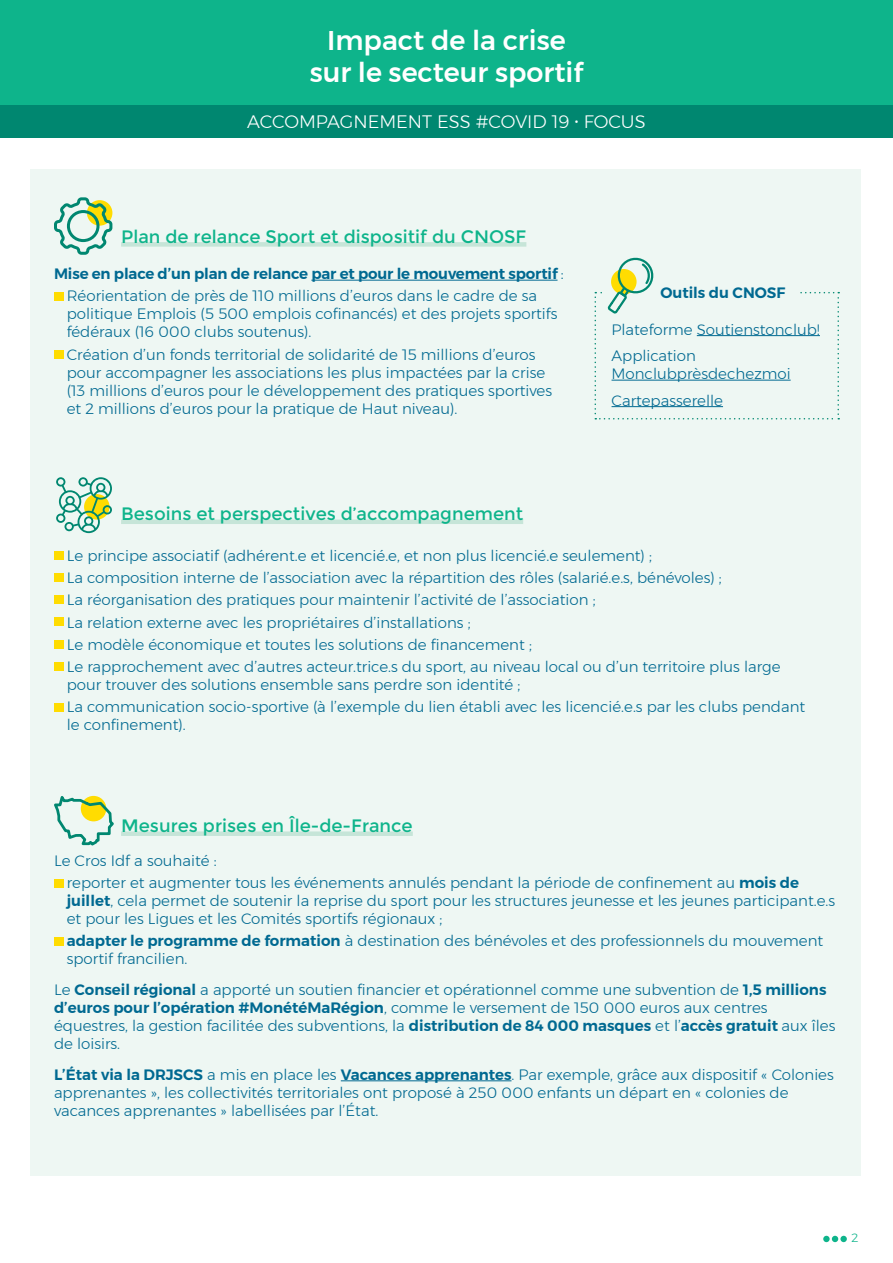
<style>
.page{position:relative;width:893px;height:1263px;background:#fff}
.page>*{position:absolute;margin:0;border:0;box-sizing:border-box;transform-origin:0 0}
.t1{font:500 27px/32.4px "Montserrat";color:#fff;text-align:center}
.t2{font:18px "Montserrat";color:#0eb48b}
.t3{font:300 18px "Montserrat";color:#fff}
.t4{font:300 15px/18px "Montserrat";color:#006991}
.t5{font:600 15px "Montserrat";letter-spacing:-.01em;color:#006991}
.t6{font:300 12px "Montserrat";color:#0eb48b}
.s1{font-weight:300}
.s2{font-weight:600}
</style>
<div class="page">
<div style="left:0;top:0;width:893px;height:105px;background:#0eb48b"></div>
<div style="left:0;top:105px;width:893px;height:33px;background:#008770"></div>
<div style="left:31px;top:169px;width:830px;height:1006px;background:#eef7f3"></div>
<div style="left:121px;top:242px;width:405px;height:5px;background:#c6e5d8"></div>
<div style="left:121px;top:519px;width:402px;height:5px;background:#c6e5d8"></div>
<div style="left:121px;top:831px;width:292px;height:5px;background:#c6e5d8"></div>
<hr style="left:311px;top:280px;width:246px;height:1px;background:#006991">
<div style="left:54px;top:292px;width:10px;height:9px;background:#ffdc01"></div>
<div style="left:54px;top:350px;width:10px;height:9px;background:#ffdc01"></div>
<hr style="left:341px;top:1080px;width:170px;height:1px;background:#006991">
<div style="left:54px;top:879px;width:10px;height:9px;background:#ffdc01"></div>
<div style="left:54px;top:937px;width:10px;height:9px;background:#ffdc01"></div>
<div style="left:54px;top:551px;width:10px;height:8px;background:#ffdc01"></div>
<div style="left:54px;top:573px;width:10px;height:9px;background:#ffdc01"></div>
<div style="left:54px;top:595px;width:10px;height:9px;background:#ffdc01"></div>
<div style="left:54px;top:618px;width:10px;height:8px;background:#ffdc01"></div>
<div style="left:54px;top:640px;width:10px;height:8px;background:#ffdc01"></div>
<div style="left:54px;top:662px;width:10px;height:9px;background:#ffdc01"></div>
<div style="left:54px;top:703px;width:10px;height:8px;background:#ffdc01"></div>
<svg style="left:594px;top:257px;width:245px;height:162px"></svg>
<hr style="left:697px;top:335px;width:123px;height:1px;background:#006991">
<hr style="left:611px;top:380px;width:180px;height:1px;background:#006991">
<hr style="left:611px;top:406px;width:112px;height:1px;background:#006991">
<div style="left:823px;top:1236px;width:7px;height:6px;background:#0eb48b;border-radius:50%"></div>
<svg style="left:832px;top:1236px;width:6px;height:6px"></svg>
<div style="left:840px;top:1236px;width:7px;height:6px;background:#0eb48b;border-radius:50%"></div>
<svg style="left:54px;top:197px;width:59px;height:58px"></svg>
<svg style="left:56px;top:477px;width:56px;height:56px"></svg>
<svg style="left:54px;top:795px;width:60px;height:51px"></svg>
<p class="t1" style="left:310px;top:24px;width:275px">Impact de la crise sur le secteur sportif</p>
<p class="t3" style="left:247px;top:109px;width:400px">ACCOMPAGNEMENT ESS #COVID 19 • FOCUS</p>
<p class="t2" style="left:121px;top:226px;width:407px">Plan de relance Sport et dispositif du CNOSF</p>
<p class="t5" style="left:54px;top:262px;width:511px">Mise en place d’un plan de relance par et pour le mouvement sportif <span class="s1">:</span></p>
<p class="t4" style="left:67px;top:287px;width:492px">Réorientation de près de 110 millions d’euros dans le cadre de sa politique Emplois (5 500 emplois cofinancés) et des projets sportifs fédéraux (16 000 clubs soutenus).</p>
<p class="t4" style="left:67px;top:345px;width:487px">Création d’un fonds territorial de solidarité de 15 millions d’euros pour accompagner les associations les plus impactées par la crise (13 millions d’euros pour le développement des pratiques sportives et 2 millions d’euros pour la pratique de Haut niveau).</p>
<p class="t2" style="left:121px;top:503px;width:404px">Besoins et perspectives d’accompagnement</p>
<p class="t5" style="left:660px;top:281px;width:127px">Outils du CNOSF</p>
<p class="t4" style="left:611px;top:320px;width:210px">Plateforme Soutienstonclub!</p>
<p class="t4" style="left:611px;top:346px;width:181px">Application<br>Monclubprèsdechezmoi</p>
<p class="t4" style="left:611px;top:391px;width:113px">Cartepasserelle</p>
<p class="t4" style="left:67px;top:546px;width:587px">Le principe associatif (adhérent.e et licencié.e, et non plus licencié.e seulement) ;</p>
<p class="t4" style="left:67px;top:568px;width:657px">La composition interne de l’association avec la répartition des rôles (salarié.e.s, bénévoles) ;</p>
<p class="t4" style="left:67px;top:591px;width:530px">La réorganisation des pratiques pour maintenir l’activité de l’association ;</p>
<p class="t4" style="left:67px;top:613px;width:405px">La relation externe avec les propriétaires d’installations ;</p>
<p class="t4" style="left:67px;top:635px;width:467px">Le modèle économique et toutes les solutions de financement ;</p>
<p class="t4" style="left:67px;top:657px;width:715px">Le rapprochement avec d’autres acteur.trice.s du sport, au niveau local ou d’un territoire plus large pour trouver des solutions ensemble sans perdre son identité ;</p>
<p class="t4" style="left:67px;top:698px;width:740px">La communication socio-sportive (à l’exemple du lien établi avec les licencié.e.s par les clubs pendant le confinement).</p>
<p class="t2" style="left:121px;top:815px;width:293px">Mesures prises en Île-de-France</p>
<p class="t4" style="left:54px;top:851px;width:164px">Le Cros Idf a souhaité :</p>
<p class="t4" style="left:67px;top:873px;width:770px">reporter et augmenter tous les événements annulés pendant la période de confinement au <span class="s2">mois de juillet</span>, cela permet de soutenir la reprise du sport pour les structures jeunesse et les jeunes participant.e.s et pour les Ligues et les Comités sportifs régionaux ;</p>
<p class="t4" style="left:67px;top:932px;width:758px"><span class="s2">adapter le programme de formation</span> à destination des bénévoles et des professionnels du mouvement sportif francilien.</p>
<p class="t4" style="left:54px;top:980px;width:783px">Le <span class="s2">Conseil régional</span> a apporté un soutien financier et opérationnel comme une subvention de <span class="s2">1,5 millions d’euros pour l’opération #MonétéMaRégion</span>, comme le versement de 150 000 euros aux centres équestres, la gestion facilitée des subventions, la <span class="s2">distribution de 84 000 masques</span> et l’<span class="s2">accès gratuit</span> aux îles de loisirs.</p>
<p class="t4" style="left:54px;top:1065px;width:781px"><span class="s2">L’État via la DRJSCS</span> a mis en place les <span class="s2">Vacances apprenantes</span>. Par exemple, grâce aux dispositif « Colonies apprenantes », les collectivités territoriales ont proposé à 250 000 enfants un départ en « colonies de vacances apprenantes » labellisées par l’État.</p>
<p class="t6" style="left:851px;top:1228px;width:8px">2</p>
</div>
